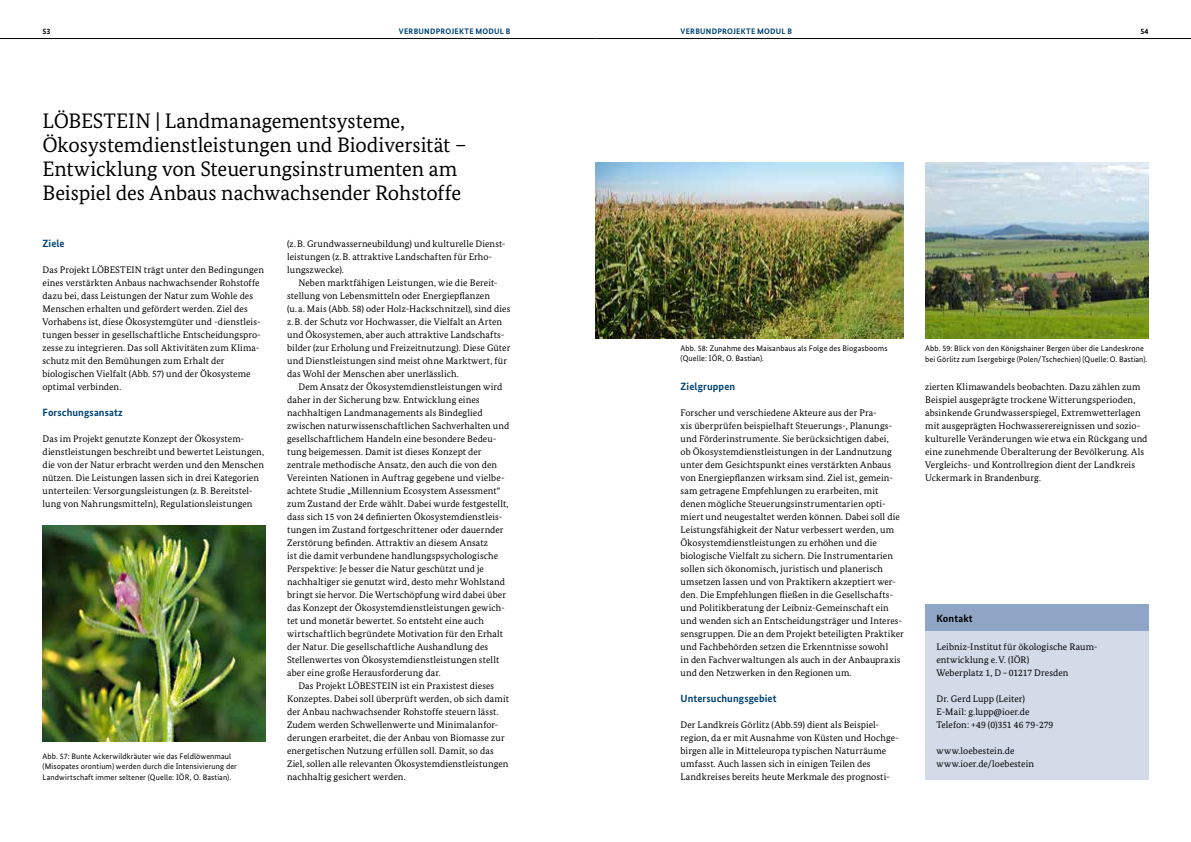
<style>
.page{position:relative;width:1191px;height:842px;background:#fff}
.page>*{position:absolute;margin:0;border:0;box-sizing:border-box;transform-origin:0 0}
.t1{font:21px/24px "Bundes Serif";letter-spacing:-.005em;color:#000}
.t2{font:700 10.5px "Bundes Sans";letter-spacing:.01em;color:#004376}
.t3{font:700 10.5px "Bundes Sans";letter-spacing:.01em;color:#000}
.t4{font:9.5px/13px "Bundes Serif";letter-spacing:.01em;color:#000}
.t5{font:8px/10.5px "Bundes Sans";letter-spacing:.015em;color:#000}
.t6{font:700 8px "Bundes Sans";letter-spacing:.03em;color:#004376}
.t7{font:700 8px "Bundes Sans";color:#000}
</style>
<div class="page">
<hr style="left:0;top:38px;width:595px;height:1px;background:#000">
<hr style="left:595px;top:38px;width:596px;height:1px;background:#000">
<img style="left:43px;top:526px;width:223px;height:215px">
<img style="left:595px;top:162px;width:309px;height:176px">
<div style="left:925px;top:624px;width:223px;height:156px;background:#d3dbe9"></div>
<div style="left:925px;top:604px;width:223px;height:27px;background:#8fa5c6"></div>
<img style="left:925px;top:162px;width:223px;height:176px">
<p class="t7" style="left:43px;top:27px;width:9px">53</p>
<p class="t6" style="left:399px;top:27px;width:21px">Verbund</p>
<p class="t6" style="left:436px;top:27px;width:59px">projekte modul</p>
<p class="t6" style="left:506px;top:27px;width:6px">B</p>
<p class="t6" style="left:680px;top:27px;width:21px">Verbund</p>
<p class="t6" style="left:717px;top:27px;width:59px">projekte modul</p>
<p class="t6" style="left:787px;top:27px;width:6px">B</p>
<p class="t7" style="left:1140px;top:27px;width:9px">54</p>
<h1 class="t1" style="left:43px;top:109px;width:425px">LÖBESTEIN | Landmanagementsysteme, Ökosystemdienstleistungen und Biodiversität – Entwicklung von Steuerungsinstrumenten am Beispiel des Anbaus nachwachsender Rohstoffe</h1>
<p class="t2" style="left:43px;top:237px;width:24px">Ziele</p>
<p class="t4" style="left:43px;top:263px;width:223px">Das Projekt LÖBESTEIN trägt unter den Bedingungen eines verstärkten Anbaus nachwachsender Rohstoffe dazu bei, dass Leistungen der Natur zum Wohle des Menschen erhalten und gefördert werden. Ziel des Vorhabens ist, diese Ökosystemgüter und -dienstleis&shy;tungen besser in gesellschaftliche Entscheidungspro&shy;zesse zu integrieren. Das soll Aktivitäten zum Klima&shy;schutz mit den Bemühungen zum Erhalt der biologischen Vielfalt (Abb. 57) und der Ökosysteme optimal verbinden.</p>
<p class="t2" style="left:43px;top:406px;width:82px">Forschungsansatz</p>
<p class="t4" style="left:43px;top:432px;width:223px">Das im Projekt genutzte Konzept der Ökosystem&shy;dienstleistungen beschreibt und bewertet Leistungen, die von der Natur erbracht werden und den Menschen nützen. Die Leistungen lassen sich in drei Kategorien unterteilen: Versorgungsleistungen (z.B. Bereitstel&shy;lung von Nahrungsmitteln), Regulationsleistungen</p>
<p class="t5" style="left:43px;top:751px;width:196px">Abb. 57: Bunte Ackerwildkräuter wie das Feldlöwenmaul (Misopates orontium) werden durch die Intensivierung der<br>Landwirtschaft immer seltener (Quelle: IÖR, O. Bastian).</p>
<p class="t4" style="left:287px;top:237px;width:220px">(z.B. Grundwasserneubildung) und kulturelle Dienst&shy;leistungen (z.B. attraktive Landschaften für Erho&shy;lungszwecke).</p>
<p class="t4" style="left:287px;top:276px;width:225px;text-indent:11px">Neben marktfähigen Leistungen, wie die Bereit&shy;stellung von Lebensmitteln oder Energiepflanzen<br>(u. a. Mais (Abb. 58) oder Holz-Hackschnitzel), sind dies z.B. der Schutz vor Hochwasser, die Vielfalt an Arten und Ökosystemen, aber auch attraktive Landschafts&shy;bilder (zur Erholung und Freizeitnutzung). Diese Güter und Dienstleistungen sind meist ohne Marktwert, für das Wohl der Menschen aber unerlässlich.</p>
<p class="t4" style="left:298px;top:380px;width:205px">Dem Ansatz der Ökosystemdienstleistungen wird</p>
<p class="t4" style="left:287px;top:393px;width:194px">daher in der Sicherung bzw. Entwicklung eines</p>
<p class="t4" style="left:287px;top:406px;width:197px">nachhaltigen Landmanagements als Bindeglied</p>
<p class="t4" style="left:287px;top:419px;width:224px">zwischen naturwissenschaftlichen Sachverhalten und</p>
<p class="t4" style="left:287px;top:432px;width:211px">gesellschaftlichem Handeln eine besondere Bedeu-</p>
<p class="t4" style="left:287px;top:445px;width:196px">tung beigemessen. Damit ist dieses Konzept der</p>
<p class="t4" style="left:287px;top:458px;width:212px">zentrale methodische Ansatz, den auch die von den</p>
<p class="t4" style="left:287px;top:471px;width:219px">Vereinten Nationen in Auftrag gegebene und vielbe-</p>
<p class="t4" style="left:287px;top:484px;width:215px">achtete Studie „Millennium Ecosystem Assessment“</p>
<p class="t4" style="left:287px;top:497px;width:223px">zum Zustand der Erde wählt. Dabei wurde festgestellt,</p>
<p class="t4" style="left:287px;top:510px;width:217px">dass sich 15 von 24 definierten Ökosystemdienstleis-</p>
<p class="t4" style="left:287px;top:523px;width:218px">tungen im Zustand fortgeschrittener oder dauernder</p>
<p class="t4" style="left:287px;top:536px;width:202px">Zerstörung befinden. Attraktiv an diesem Ansatz</p>
<p class="t4" style="left:287px;top:549px;width:212px">ist die damit verbundene handlungspsychologische</p>
<p class="t4" style="left:287px;top:562px;width:198px">Perspektive: Je besser die Natur geschützt und je</p>
<p class="t4" style="left:287px;top:575px;width:219px">nachhaltiger sie genutzt wird, desto mehr Wohlstand</p>
<p class="t4" style="left:287px;top:588px;width:220px">bringt sie hervor. Die Wertschöpfung wird dabei über</p>
<p class="t4" style="left:287px;top:601px;width:219px">das Konzept der Ökosystemdienstleistungen gewich-</p>
<p class="t4" style="left:287px;top:614px;width:198px">tet und monetär bewertet. So entsteht eine auch</p>
<p class="t4" style="left:287px;top:627px;width:217px">wirtschaftlich begründete Motivation für den Erhalt</p>
<p class="t4" style="left:287px;top:640px;width:203px">der Natur. Die gesellschaftliche Aushandlung des</p>
<p class="t4" style="left:287px;top:653px;width:214px">Stellenwertes von Ökosystemdienstleistungen stellt</p>
<p class="t4" style="left:287px;top:666px;width:155px">aber eine große Herausforderung dar.</p>
<p class="t4" style="left:298px;top:679px;width:197px">Das Projekt LÖBESTEIN ist ein Praxistest dieses</p>
<p class="t4" style="left:287px;top:692px;width:223px">Konzeptes. Dabei soll überprüft werden, ob sich damit</p>
<p class="t4" style="left:287px;top:705px;width:213px">der Anbau nachwachsender Rohstoffe steuern lässt.</p>
<p class="t4" style="left:287px;top:718px;width:211px">Zudem werden Schwellenwerte und Minimalanfor-</p>
<p class="t4" style="left:287px;top:731px;width:219px">derungen erarbeitet, die der Anbau von Biomasse zur</p>
<p class="t4" style="left:287px;top:744px;width:208px">energetischen Nutzung erfüllen soll. Damit, so das</p>
<p class="t4" style="left:287px;top:757px;width:223px">Ziel, sollen alle relevanten Ökosystemdienstleistungen</p>
<p class="t4" style="left:287px;top:770px;width:120px">nachhaltig gesichert werden.</p>
<p class="t5" style="left:680px;top:343px;width:208px">Abb. 58: Zunahme des Maisanbaus als Folge des Biogasbooms (Quelle: IÖR, O. Bastian).</p>
<p class="t2" style="left:680px;top:380px;width:56px">Zielgruppen</p>
<p class="t4" style="left:680px;top:406px;width:225px">Forscher und verschiedene Akteure aus der Pra-<br>xis überprüfen beispielhaft Steuerungs-, Planungs&shy;und Förderinstrumente. Sie berücksichtigen dabei,<br>ob Ökosystemdienstleistungen in der Landnutzung unter dem Gesichtspunkt eines verstärkten Anbaus von Energiepflanzen wirksam sind. Ziel ist, gemein&shy;sam getragene Empfehlungen zu erarbeiten, mit denen mögliche Steuerungsinstrumentarien opti&shy;miert und neugestaltet werden können. Dabei soll die Leistungsfähigkeit der Natur verbessert werden, um Ökosystemdienstleistungen zu erhöhen und die biologische Vielfalt zu sichern. Die Instrumentarien sollen sich ökonomisch, juristisch und planerisch umsetzen lassen und von Praktikern akzeptiert wer&shy;den. Die Empfehlungen fließen in die Gesellschafts&shy;und Politikberatung der Leibniz-Gemeinschaft ein und wenden sich an Entscheidungsträger und Interes&shy;sensgruppen. Die an dem Projekt beteiligten Praktiker und Fachbehörden setzen die Erkenntnisse sowohl<br>in den Fachverwaltungen als auch in der Anbaupraxis und den Netzwerken in den Regionen um.</p>
<p class="t2" style="left:680px;top:692px;width:98px">Untersuchungsgebiet</p>
<p class="t4" style="left:680px;top:718px;width:220px">Der Landkreis Görlitz (Abb.59) dient als Beispiel&shy;region, da er mit Ausnahme von Küsten und Hochge&shy;birgen alle in Mitteleuropa typischen Naturräume umfasst. Auch lassen sich in einigen Teilen des Landkreises bereits heute Merkmale des prognosti-</p>
<p class="t5" style="left:925px;top:343px;width:224px">Abb. 59: Blick von den Königshainer Bergen über die Landeskrone bei Görlitz zum Isergebirge (Polen/Tschechien) (Quelle: O. Bastian).</p>
<p class="t4" style="left:925px;top:380px;width:224px">zierten Klimawandels beobachten. Dazu zählen zum Beispiel ausgeprägte trockene Witterungsperioden, absinkende Grundwasserspiegel, Extremwetterlagen mit ausgeprägten Hochwasserereignissen und sozio&shy;kulturelle Veränderungen wie etwa ein Rückgang und eine zunehmende Überalterung der Bevölkerung. Als Vergleichs- und Kontrollregion dient der Landkreis Uckermark in Brandenburg.</p>
<p class="t3" style="left:936px;top:612px;width:38px">Kontakt</p>
<p class="t4" style="left:936px;top:640px;width:162px">Leibniz-Institut für ökologische Raum&shy;entwicklung e.V. (IÖR)<br>Weberplatz 1, D–01217 Dresden</p>
<p class="t4" style="left:936px;top:692px;width:118px">Dr. Gerd Lupp (Leiter)<br>E-Mail: g.lupp@ioer.de<br>Telefon: +49 (0)351 46 79-279</p>
<p class="t4" style="left:936px;top:744px;width:99px">www.loebestein.de www.ioer.de/loebestein</p>
</div>
